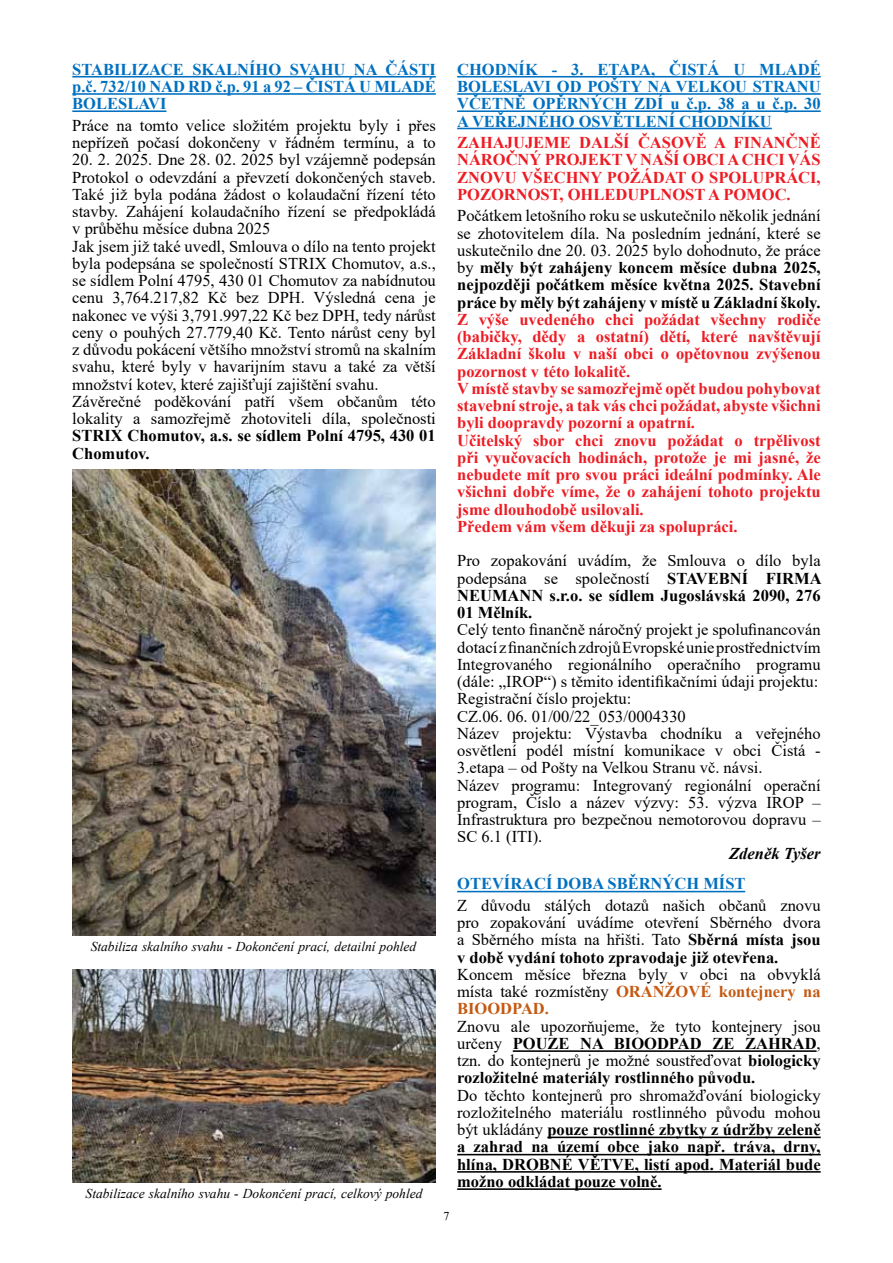
<style>
.page{position:relative;width:893px;height:1263px;background:#fff}
.page>*{position:absolute;margin:0;border:0;box-sizing:border-box;transform-origin:0 0}
.t1{font:16.5px/17.2px "Times New Roman";color:#000;text-align:justify}
.t2{font:700 16.5px/17.2px "Times New Roman";color:#ed1c24;text-align:justify}
.t3{font:700 16.5px/17.2px "Times New Roman";color:#000;text-align:justify}
.t4{font:700 16.5px/17.2px "Times New Roman";color:#0070c0;text-align:justify}
.t5{font:italic 700 16.5px "Times New Roman";color:#000}
.t6{font:italic 13.5px "Times New Roman";color:#000}
.t7{font:12px "Times New Roman";color:#000}
.s1{font-weight:700}
.s2{font-weight:400}
.s3{font-weight:700;color:#c45911}
</style>
<div class="page">
<hr style="left:72px;top:76px;width:364px;height:2px;background:#0070c0">
<hr style="left:72px;top:93px;width:364px;height:2px;background:#0070c0">
<hr style="left:72px;top:110px;width:94px;height:2px;background:#0070c0">
<hr style="left:457px;top:76px;width:364px;height:2px;background:#0070c0">
<hr style="left:457px;top:93px;width:364px;height:2px;background:#0070c0">
<hr style="left:457px;top:110px;width:364px;height:2px;background:#0070c0">
<hr style="left:457px;top:128px;width:315px;height:1px;background:#0070c0">
<hr style="left:457px;top:891px;width:288px;height:1px;background:#0070c0">
<hr style="left:513px;top:1050px;width:304px;height:2px;background:#000">
<hr style="left:547px;top:1136px;width:274px;height:2px;background:#000">
<hr style="left:457px;top:1154px;width:364px;height:1px;background:#000">
<hr style="left:457px;top:1171px;width:364px;height:2px;background:#000">
<hr style="left:457px;top:1188px;width:205px;height:2px;background:#000">
<img style="left:72px;top:469px;width:364px;height:466px">
<img style="left:72px;top:969px;width:364px;height:213px">
<p class="t4" style="left:72px;top:60px;width:365px">STABILIZACE SKALNÍHO SVAHU NA ČÁSTI p.č. 732/10 NAD RD č.p. 91 a 92 – ČISTÁ U MLADÉ BOLESLAVI</p>
<p class="t1" style="left:72px;top:116px;width:365px">Práce na tomto velice složitém projektu byly i přes nepřízeň počasí dokončeny v řádném termínu, a to</p>
<p class="t1" style="left:72px;top:151px;width:365px;text-align:left">20. 2. 2025. Dne 28. 02. 2025 byl vzájemně podepsán Protokol o odevzdání a převzetí dokončených staveb.<br>Také již byla podána žádost o kolaudační řízení této stavby. Zahájení kolaudačního řízení se předpokládá v průběhu měsíce dubna 2025<br>Jak jsem již také uvedl, Smlouva o dílo na tento projekt byla podepsána se společností STRIX Chomutov, a.s., se sídlem Polní 4795, 430 01 Chomutov za nabídnutou cenu 3,764.217,82 Kč bez DPH. Výsledná cena je nakonec ve výši 3,791.997,22 Kč bez DPH, tedy nárůst ceny o pouhých 27.779,40 Kč. Tento nárůst ceny byl z důvodu pokácení většího množství stromů na skalním svahu, které byly v havarijním stavu a také za větší množství kotev, které zajišťují zajištění svahu.<br>Závěrečné poděkování patří všem občanům této lokality a samozřejmě zhotoviteli díla, společnosti</p>
<p class="t3" style="left:72px;top:427px;width:365px">STRIX Chomutov, a.s. se sídlem Polní 4795, 430 01<br>Chomutov.</p>
<p class="t6" style="left:91px;top:937px;width:327px">Stabiliza skalního svahu - Dokončení prací, detailní pohled</p>
<p class="t6" style="left:86px;top:1184px;width:338px">Stabilizace skalního svahu - Dokončení prací, celkový pohled</p>
<p class="t4" style="left:457px;top:60px;width:365px">CHODNÍK - 3. ETAPA, ČISTÁ U MLADÉ BOLESLAVI OD POŠTY NA VELKOU STRANU VČETNĚ OPĚRNÝCH ZDÍ u č.p. 38 a u č.p. 30<br>A VEŘEJNÉHO OSVĚTLENÍ CHODNÍKU</p>
<p class="t2" style="left:457px;top:134px;width:365px">ZAHAJUJEME DALŠÍ ČASOVĚ A FINANČNĚ NÁROČNÝ PROJEKT V NAŠÍ OBCI ACHCI VÁS ZNOVU VŠECHNY POŽÁDAT O SPOLUPRÁCI, POZORNOST, OHLEDUPLNOST A POMOC.</p>
<p class="t1" style="left:457px;top:207px;width:365px">Počátkem letošního roku se uskutečnilo několik jednání se zhotovitelem díla. Na posledním jednání, které se uskutečnilo dne 20. 03. 2025 bylo dohodnuto, že práce by <span class="s1">měly být zahájeny koncem měsíce dubna 2025, nejpozději počátkem měsíce května 2025. Stavební práce by měly být zahájeny v místě u Základní školy.</span></p>
<p class="t2" style="left:457px;top:310px;width:365px;text-align:left">Z výše uvedeného chci požádat všechny rodiče (babičky, dědy a ostatní) dětí, které navštěvují Základní školu v naší obci o opětovnou zvýšenou pozornost v této lokalitě.<br>V místě stavby se samozřejmě opět budou pohybovat stavební stroje, a tak vás chci požádat, abyste všichni byli doopravdy pozorní a opatrní.<br>Učitelský sbor chci znovu požádat o trpělivost při vyučovacích hodinách, protože je mi jasné, že nebudete mít pro svou práci ideální podmínky. Ale všichni dobře víme, že o zahájení tohoto projektu jsme dlouhodobě usilovali.<br>Předem vám všem děkuji za spolupráci.</p>
<p class="t3" style="left:457px;top:552px;width:366px"><span class="s2">Pro zopakování uvádím, že Smlouva o dílo byla podepsána se společností</span> STAVEBNÍ FIRMA NEUMANN s.r.o. se sídlem Jugoslávská 2090, 276<br>01 Mělník.</p>
<p class="t1" style="left:457px;top:621px;width:365px;text-align:left">Celý tento finančně náročný projekt je spolufinancován dotací zfinančních zdrojů Evropské unie prostřednictvím Integrovaného regionálního operačního programu (dále: „IROP“) s těmito identifikačními údaji projektu:<br>Registrační číslo projektu:<br>CZ.06. 06. 01/00/22_053/0004330<br>Název projektu: Výstavba chodníku a veřejného osvětlení podél místní komunikace v obci Čistá - 3.etapa – od Pošty na Velkou Stranu vč. návsi.<br>Název programu: Integrovaný regionální operační program, Číslo a název výzvy: 53. výzva IROP – Infrastruktura pro bezpečnou nemotorovou dopravu – SC 6.1 (ITI).</p>
<p class="t5" style="left:729px;top:842px;width:93px">Zdeněk Tyšer</p>
<p class="t4" style="left:457px;top:875px;width:290px">OTEVÍRACÍ DOBA SBĚRNÝCH MÍST</p>
<p class="t1" style="left:457px;top:896px;width:365px">Z důvodu stálých dotazů našich občanů znovu pro zopakování uvádíme otevření Sběrného dvora a Sběrného místa na hřišti. Tato <span class="s1">Sběrná místa jsou v době vydání tohoto zpravodaje již otevřena.</span></p>
<p class="t1" style="left:457px;top:965px;width:365px">Koncem měsíce března byly v obci na obvyklá místa také rozmístěny <span class="s3">ORANŽOVÉ kontejnery na BIOODPAD.</span></p>
<p class="t1" style="left:457px;top:1017px;width:365px">Znovu ale upozorňujeme, že tyto kontejnery jsou určeny <span class="s1">POUZE NA BIOODPAD ZE ZAHRAD</span>, tzn. do kontejnerů je možné soustřeďovat <span class="s1">biologicky rozložitelné materiály rostlinného původu.</span></p>
<p class="t3" style="left:457px;top:1086px;width:365px"><span class="s2">Do těchto kontejnerů pro shromažďování biologicky rozložitelného materiálu rostlinného původu mohou být ukládány</span> pouze rostlinné zbytky z údržby zeleně a zahrad na území obce jako např. tráva, drny, hlína, DROBNÉ VĚTVE, listí apod. Materiál bude možno odkládat pouze volně.</p>
<p class="t7" style="left:444px;top:1208px;width:7px">7</p>
</div>
